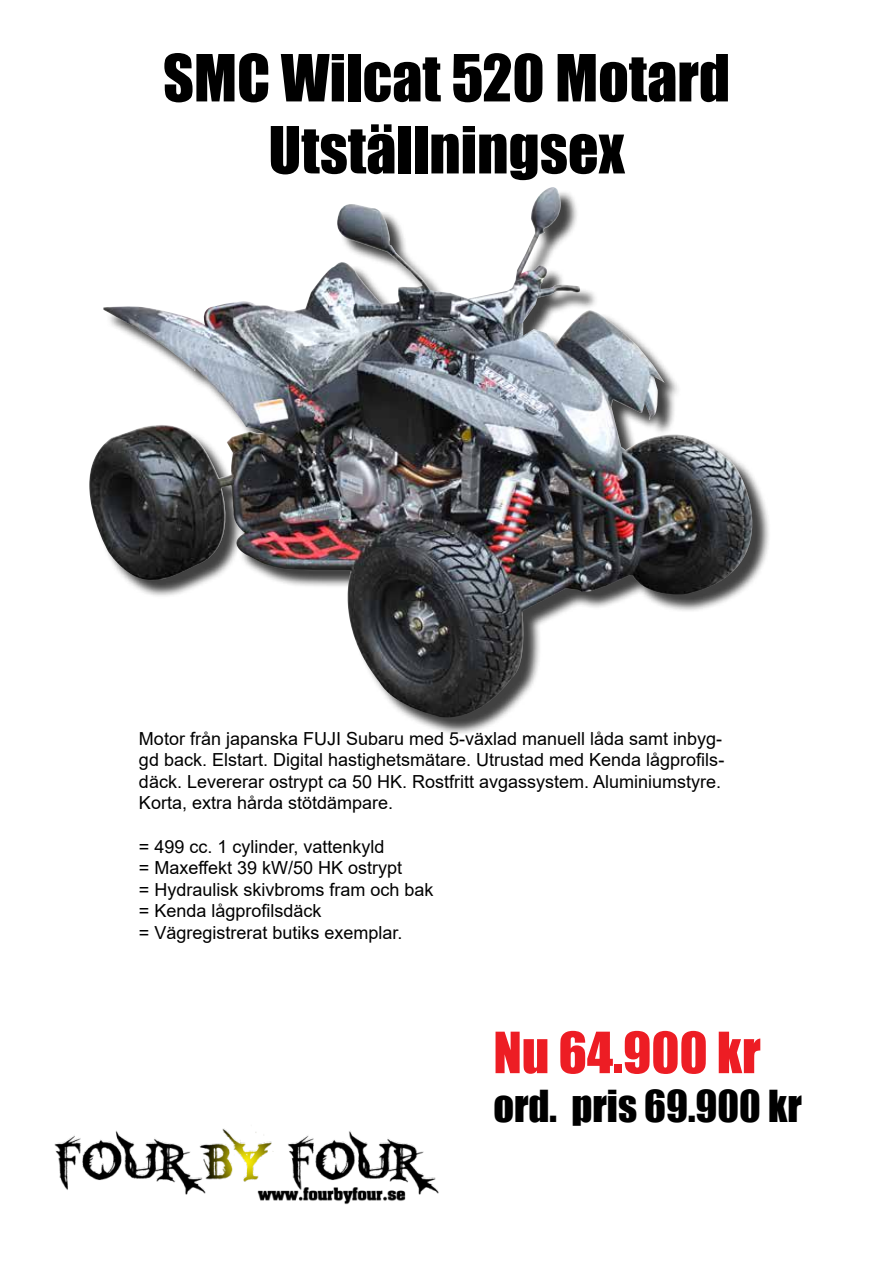
<style>
.page{position:relative;width:893px;height:1263px;background:#fff}
.page>*{position:absolute;margin:0;border:0;box-sizing:border-box;transform-origin:0 0}
.t1{font:60px/72px "Impact";color:#000;text-align:center}
.t2{font:52.5px "Impact";color:#ed1d24}
.t3{font:40.5px "Impact";color:#000}
.t4{font:18px/21.6px "Arial";color:#000}
</style>
<div class="page">
<img style="left:54px;top:1128px;width:385px;height:77px">
<div style="left:92px;top:190px;width:679px;height:546px;background:#000;opacity:.75"></div>
<img style="left:89px;top:187px;width:665px;height:530px">
<h1 class="t1" style="left:163px;top:40px;width:569px">SMC Wilcat 520 Motard<br>Utställningsex</h1>
<p class="t4" style="left:139px;top:727px;width:587px">Motor från japanska FUJI Subaru med 5-växlad manuell låda samt inbyg&shy;gd back. Elstart. Digital hastighetsmätare. Utrustad med Kenda lågprofils&shy;däck. Levererar ostrypt ca 50 HK. Rostfritt avgassystem. Aluminiumstyre.<br>Korta, extra hårda stötdämpare.</p>
<p class="t4" style="left:139px;top:835px;width:296px">= 499 cc. 1 cylinder, vattenkyld<br>= Maxeffekt 39 kW/50 HK ostrypt<br>= Hydraulisk skivbroms fram och bak = Kenda lågprofilsdäck<br>= Vägregistrerat butiks exemplar.</p>
<h2 class="t2" style="left:493px;top:1012px;width:269px">Nu 64.900 kr</h2>
<h3 class="t3" style="left:493px;top:1074px;width:310px">ord. pris 69.900 kr</h3>
</div>
